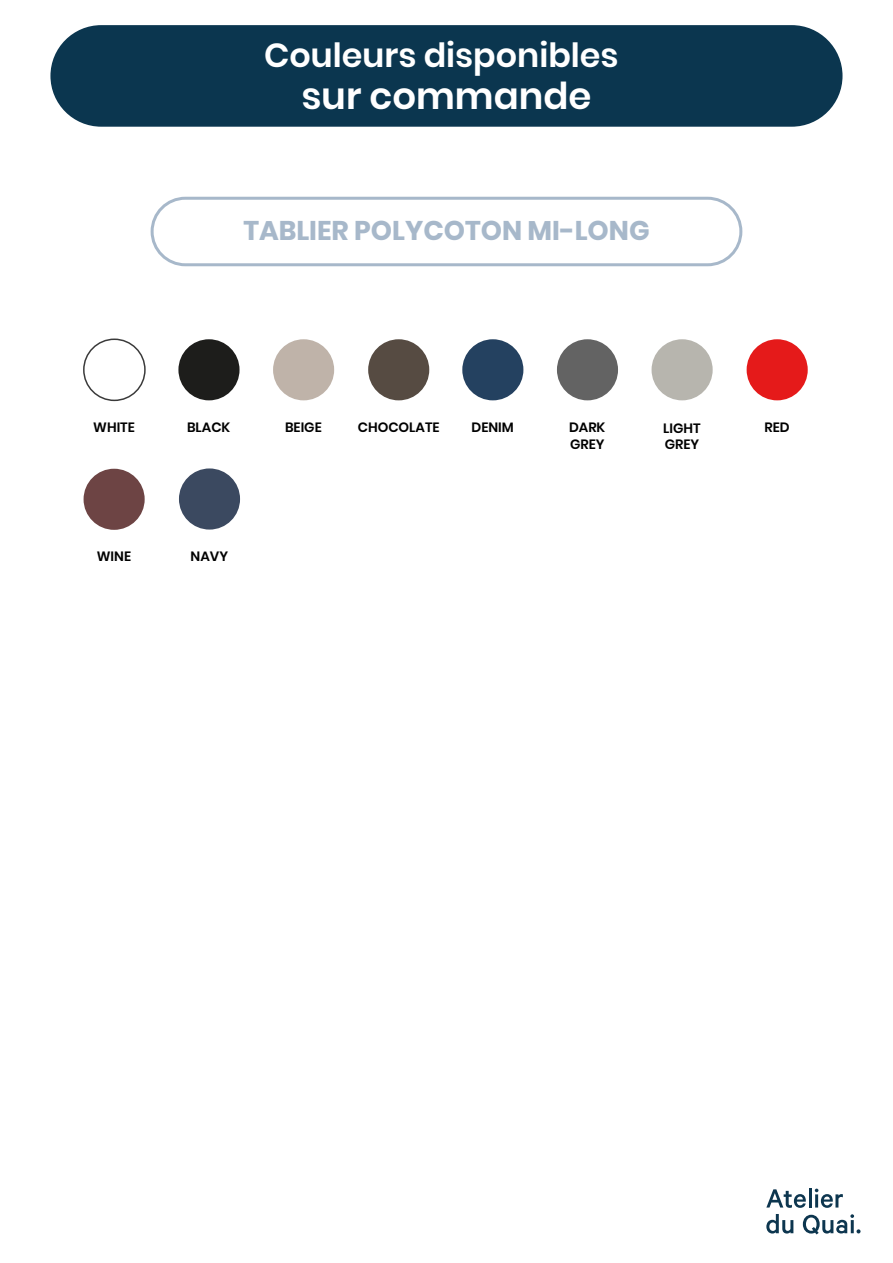
<style>
.page{position:relative;width:893px;height:1263px;background:#fff}
.page>*{position:absolute;margin:0;border:0;box-sizing:border-box;transform-origin:0 0}
.t1{font:600 37.05px "Poppins";color:#fff}
.t2{font:600 33.3px "Poppins";color:#fff}
.t3{font:700 27px "Poppins";color:#a7b8ca}
.t4{font:600 13.5px/16.5px "Poppins";color:#000}
</style>
<div class="page">
<div style="left:50px;top:25px;width:792px;height:102px;background:#0b364f;border-radius:51px"></div>
<div style="left:83px;top:338px;width:63px;height:63px;border:2px solid #3a3a3a;border-radius:50%"></div>
<div style="left:151px;top:197px;width:591px;height:69px;border:3px solid #a7b8ca;border-radius:33px"></div>
<div style="left:178px;top:339px;width:62px;height:61px;background:#1d1d1b;border-radius:50%"></div>
<div style="left:273px;top:339px;width:61px;height:61px;background:#bfb3a9;border-radius:50%"></div>
<div style="left:368px;top:339px;width:61px;height:61px;background:#564b42;border-radius:50%"></div>
<div style="left:462px;top:339px;width:61px;height:61px;background:#244160;border-radius:50%"></div>
<div style="left:557px;top:339px;width:61px;height:61px;background:#636363;border-radius:50%"></div>
<div style="left:652px;top:339px;width:61px;height:61px;background:#b7b5ae;border-radius:50%"></div>
<div style="left:747px;top:339px;width:61px;height:61px;background:#e51a1a;border-radius:50%"></div>
<div style="left:179px;top:468px;width:61px;height:62px;background:#3b4960;border-radius:50%"></div>
<div style="left:84px;top:469px;width:61px;height:61px;background:#6d4444;border-radius:50%"></div>
<svg style="left:766px;top:1189px;width:40px;height:19px"></svg>
<hr style="left:808px;top:1188px;width:3px;height:19px;background:#0d364f">
<svg style="left:815px;top:1188px;width:28px;height:20px"></svg>
<svg style="left:766px;top:1214px;width:27px;height:19px"></svg>
<svg style="left:803px;top:1214px;width:57px;height:20px"></svg>
<h2 class="t2" style="left:264px;top:36px;width:356px">Couleurs disponibles</h2>
<h1 class="t1" style="left:302px;top:74px;width:291px">sur commande</h1>
<h3 class="t3" style="left:243px;top:215px;width:408px">TABLIER POLYCOTON MI-LONG</h3>
<p class="t4" style="left:93px;top:419px;width:43px">WHITE</p>
<p class="t4" style="left:187px;top:419px;width:45px">BLACK</p>
<p class="t4" style="left:285px;top:419px;width:38px">BEIGE</p>
<p class="t4" style="left:358px;top:419px;width:83px">CHOCOLATE</p>
<p class="t4" style="left:471px;top:419px;width:44px">DENIM</p>
<p class="t4" style="left:569px;top:419px;width:38px">DARK<br>GREY</p>
<p class="t4" style="left:663px;top:420px;width:39px">LIGHT</p>
<p class="t4" style="left:765px;top:419px;width:27px">RED</p>
<p class="t4" style="left:665px;top:436px;width:36px">GREY</p>
<p class="t4" style="left:97px;top:548px;width:36px">WINE</p>
<p class="t4" style="left:191px;top:548px;width:39px">NAVY</p>
</div>
